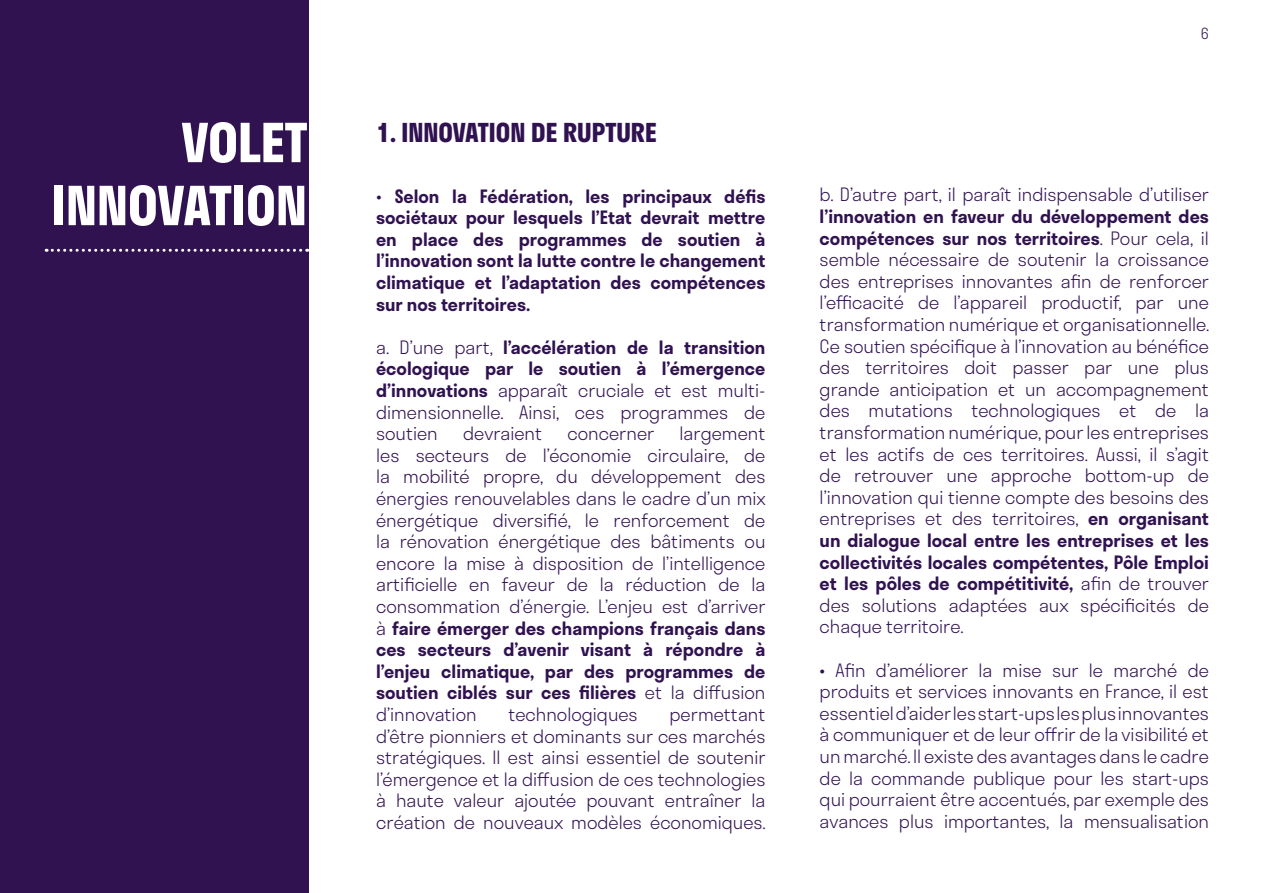
<style>
.page{position:relative;width:1263px;height:893px;background:#fff}
.page>*{position:absolute;margin:0;border:0;box-sizing:border-box;transform-origin:0 0}
.t1{font:700 52.5px/63px "Stratos";color:#fff;text-align:right}
.t2{font:700 25.5px "Stratos";color:#311251}
.t3{font:300 18px/21.6px "Stratos";color:#311251;text-align:justify}
.t4{font:600 18px/21.6px "Stratos";color:#311251;text-align:justify}
.t5{font:300 15px "Stratos";color:#311251}
.s1{font-weight:300}
.s2{font-weight:600}
</style>
<div class="page">
<div style="left:0;top:0;width:308px;height:893px;background:#311251"></div>
<svg style="left:46px;top:249px;width:262px;height:3px"></svg>
<h1 class="t1" style="left:52px;top:110px;width:257px">VOLET<br>INNOVATION</h1>
<h2 class="t2" style="left:376px;top:112px;width:282px">1. INNOVATION DE RUPTURE</h2>
<p class="t4" style="left:376px;top:185px;width:391px"><span class="s1">•</span> Selon la Fédération, les principaux défis sociétaux pour lesquels l’Etat devrait mettre en place des programmes de soutien à l’innovation sont la lutte contre le changement climatique et l’adaptation des compétences sur nos territoires.</p>
<p class="t3" style="left:376px;top:336px;width:391px">a. D’une part, <span class="s2">l’accélération de la transition écologique par le soutien à l’émergence d’innovations</span> apparaît cruciale et est multi&shy;dimensionnelle. Ainsi, ces programmes de soutien</p>
<p class="t3" style="left:376px;top:422px;width:391px;text-indent:303px">largement les secteurs de l’économie circulaire, de la mobilité propre, du développement des énergies renouvelables dans le cadre d’un mix énergétique diversifié, le renforcement de la rénovation énergétique des bâtiments ou encore la mise à disposition de l’intelligence artificielle en faveur de la réduction de la consommation d’énergie. L’enjeu est d’arriver à <span class="s2">faire émerger des champions français dans ces secteurs d’avenir visant à répondre à l’enjeu climatique, par des programmes de soutien ciblés sur ces filières</span> et la diffusion d’innovation</p>
<p class="t3" style="left:463px;top:422px;width:81px">devraient</p>
<p class="t3" style="left:567px;top:422px;width:88px">concerner</p>
<p class="t3" style="left:508px;top:703px;width:131px">technologiques</p>
<p class="t3" style="left:376px;top:703px;width:391px;text-indent:293px">permettant d’être pionniers et dominants sur ces marchés stratégiques. Il est ainsi essentiel de soutenir l’émergence et la diffusion de ces technologies à haute valeur ajoutée pouvant entraîner la création de nouveaux modèles économiques.</p>
<p class="t5" style="left:1201px;top:21px;width:10px">6</p>
<p class="t3" style="left:820px;top:183px;width:391px">b. D’autre part, il paraît indispensable d’utiliser</p>
<p class="t3" style="left:820px;top:205px;width:391px"><span class="s2">l’innovation en faveur du développement des compétences sur nos territoires</span>. Pour cela, il semble nécessaire de soutenir la croissance des entreprises innovantes afin de renforcer l’efficacité de l’appareil productif, par une transformation numérique et organisationnelle.<br>Ce soutien spécifique à l’innovation au bénéfice des territoires doit passer par une plus grande anticipation et un accompagnement des mutations technologiques et de la transformation numérique, pour les entreprises et les actifs de ces territoires. Aussi, il s’agit de retrouver une approche bottom-up de l’innovation qui tienne compte des besoins des entreprises et des territoires, <span class="s2">en organisant un dialogue local entre les entreprises et les collectivités locales compétentes, Pôle Emploi et les pôles de compétitivité,</span> afin de trouver des solutions adaptées aux spécificités de chaque territoire.</p>
<p class="t3" style="left:820px;top:659px;width:391px">• Afin d’améliorer la mise sur le marché de produits et services innovants en France, il est essentiel d’aider les start-ups les plus innovantes à communiquer et de leur offrir de la visibilité et un marché. Il existe des avantages dans le cadre de la commande publique pour les start-ups qui pourraient être accentués, par exemple des avances plus importantes, la mensualisation</p>
</div>
